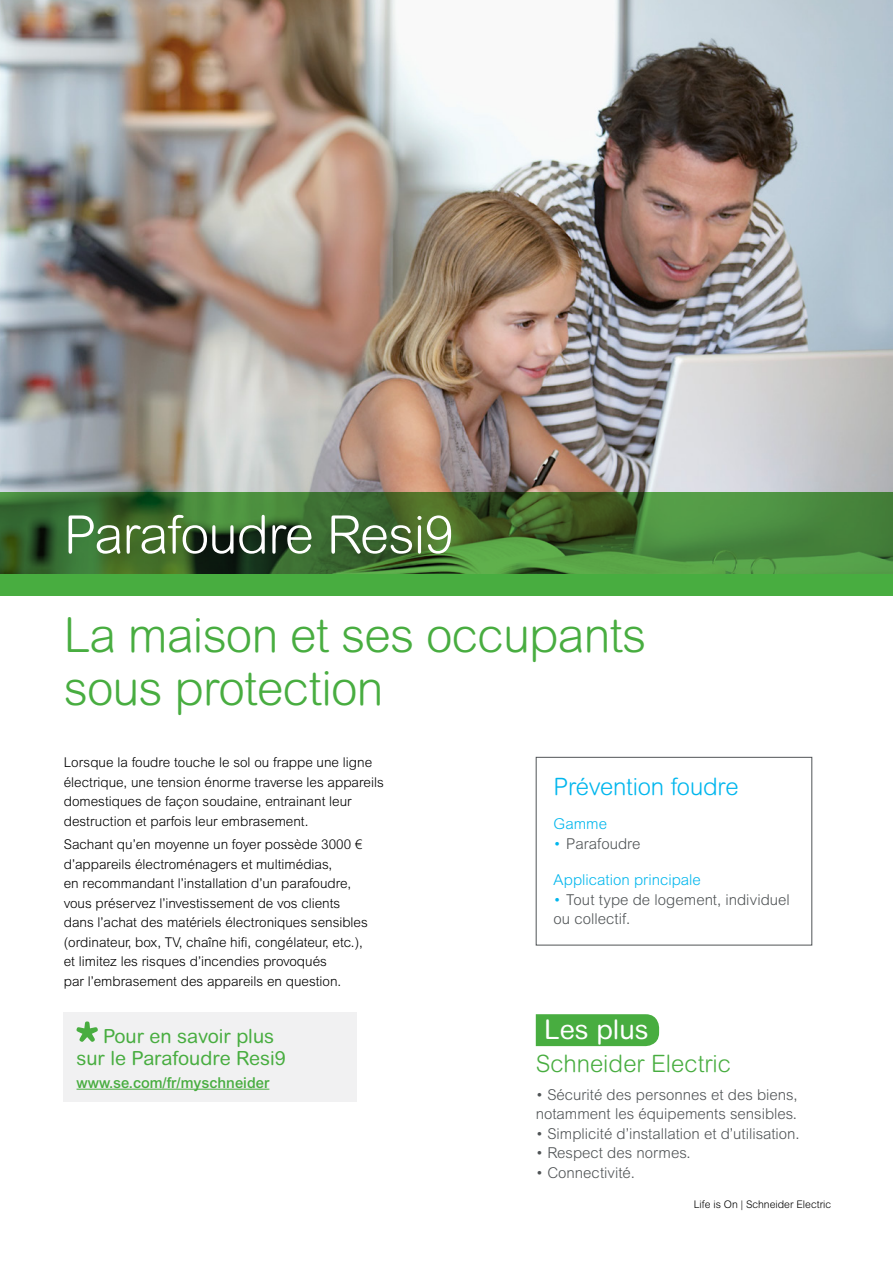
<style>
.page{position:relative;width:893px;height:1263px;background:#fff}
.page>*{position:absolute;margin:0;border:0;box-sizing:border-box;transform-origin:0 0}
.t1{font:300 52.5px "Arial Rounded MT Pro";letter-spacing:-.015em;color:#fff}
.t2{font:300 48px/52.5px "Arial Rounded MT Pro";letter-spacing:-.015em;color:#48ad40}
.t3{font:27px "Arial Rounded MT Pro";color:#fff}
.t4{font:300 24px "Arial Rounded MT Pro";color:#48ad40}
.t5{font:300 24px "Arial Rounded MT Pro";letter-spacing:-.01em;color:#00b6ed}
.t6{font:19.5px/22.5px "Arial Rounded MT Pro";color:#48ad40}
.t7{font:300 15px/19.5px "Arial MT Std";color:#505456}
.t8{font:300 15px "Arial MT Std";color:#00b6ed}
.t9{font:500 15px "Arial MT Std";color:#48ad40}
.t10{font:300 13.5px/19.5px "Arial MT Std";color:#000}
.t11{font:300 10.5px "Arial Rounded MT Pro";color:#000}
.s1{color:#00b6ed}
</style>
<div class="page">
<div style="left:64px;top:1012px;width:293px;height:90px;background:#f1f1f2"></div>
<hr style="left:77px;top:1089px;width:192px;height:1px;background:#48ad40">
<svg style="left:76px;top:1021px;width:22px;height:21px"></svg>
<img style="left:0;top:0;width:893px;height:492px">
<svg style="left:0;top:492px;width:893px;height:82px;background:#407332"></svg>
<div style="left:0;top:574px;width:893px;height:21px;background:#48ad40"></div>
<div style="left:536px;top:757px;width:276px;height:188px;border:1px solid #505456"></div>
<div style="left:536px;top:1014px;width:123px;height:32px;background:#48ad40"></div>
<h1 class="t1" style="left:64px;top:504px;width:391px">Parafoudre Resi9</h1>
<h2 class="t2" style="left:64px;top:611px;width:584px">La maison et ses occupants sous protection</h2>
<p class="t10" style="left:64px;top:752px;width:322px">Lorsque la foudre touche le sol ou frappe une ligne électrique, une tension énorme traverse les appareils domestiques de façon soudaine, entrainant leur destruction et parfois leur embrasement.</p>
<p class="t10" style="left:64px;top:835px;width:306px">Sachant qu’en moyenne un foyer possède 3000 € d’appareils électroménagers et multimédias,<br>en recommandant l’installation d’un parafoudre, vous préservez l’investissement de vos clients dans l’achat des matériels électroniques sensibles (ordinateur, box, TV, chaîne hifi, congélateur, etc.), et limitez les risques d’incendies provoqués<br>par l’embrasement des appareils en question.</p>
<h3 class="t6" style="left:77px;top:1025px;width:211px;text-indent:27px">Pour en savoir plus sur le Parafoudre Resi9</h3>
<p class="t9" style="left:77px;top:1073px;width:194px">www.se.com/fr/myschneider</p>
<h3 class="t5" style="left:554px;top:773px;width:187px">Prévention foudre</h3>
<p class="t8" style="left:554px;top:815px;width:55px">Gamme</p>
<p class="t7" style="left:554px;top:833px;width:89px"><span class="s1">•</span> Parafoudre</p>
<p class="t8" style="left:554px;top:871px;width:149px">Application principale</p>
<p class="t7" style="left:554px;top:889px;width:238px"><span class="s1">•</span> Tout type de logement, individuel ou collectif.</p>
<h3 class="t3" style="left:544px;top:1014px;width:106px">Les plus</h3>
<h3 class="t4" style="left:536px;top:1049px;width:197px">Schneider Electric</h3>
<p class="t7" style="left:536px;top:1084px;width:263px">• Sécurité des personnes et des biens, notamment les équipements sensibles.</p>
<p class="t7" style="left:536px;top:1123px;width:265px">• Simplicité d’installation et d’utilisation.</p>
<p class="t7" style="left:536px;top:1143px;width:156px">• Respect des normes.</p>
<p class="t7" style="left:536px;top:1162px;width:101px">• Connectivité.</p>
<p class="t11" style="left:694px;top:1198px;width:139px">Life is On | Schneider Electric</p>
</div>
